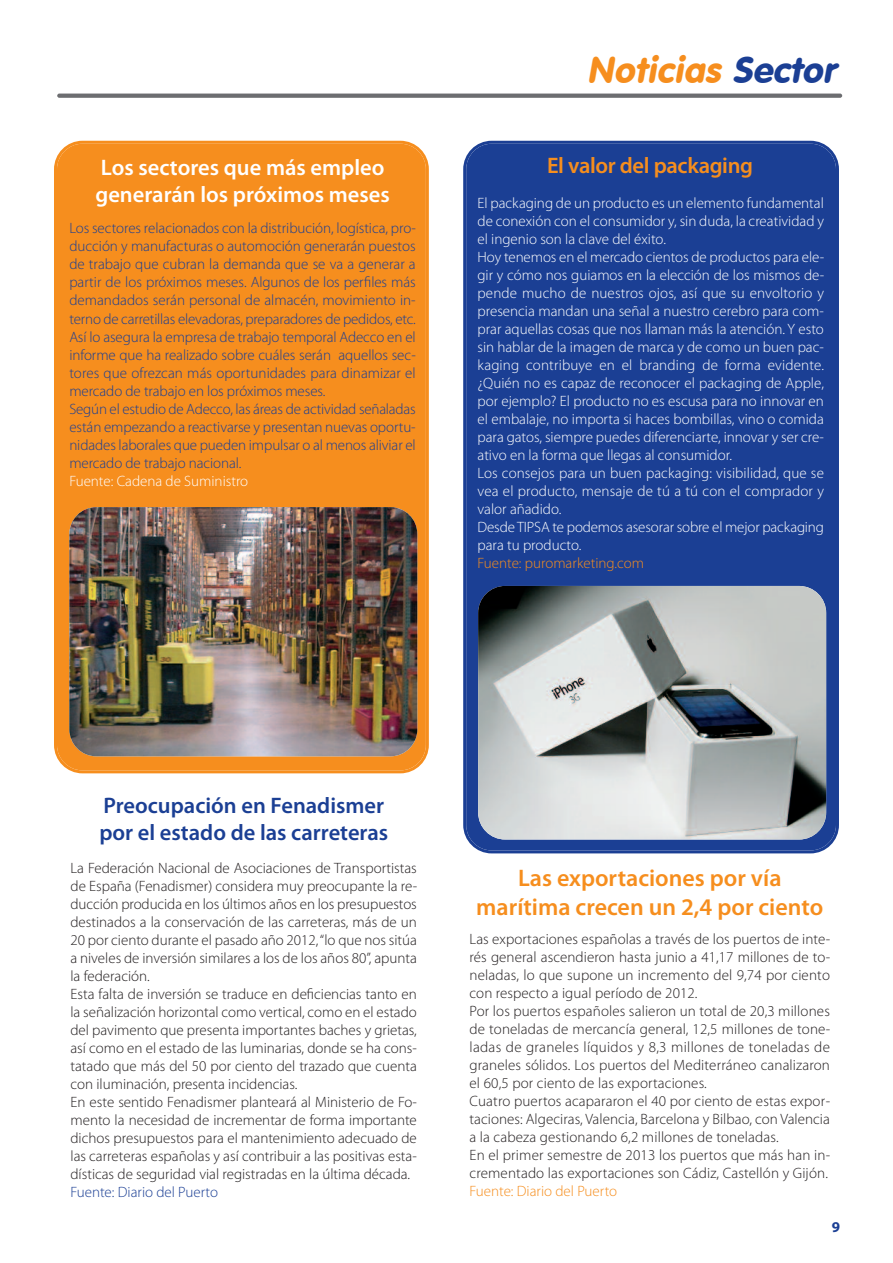
<style>
.page{position:relative;width:893px;height:1263px;background:#fff}
.page>*{position:absolute;margin:0;border:0;box-sizing:border-box;transform-origin:0 0}
.t1{font:italic 36px "VAG Rounded BT";color:#f68e1e}
.t2{font:600 24px/28.8px "Myriad Pro";color:#f68e1e;text-align:center}
.t3{font:600 22.5px/27px "Myriad Pro";color:#1b3f94}
.t4{font:600 22.5px/27px "Myriad Pro";color:#fff}
.t5{font:600 22.5px "Myriad Pro";letter-spacing:-.015em;color:#f68e1e}
.t6{font:300 15px/18px "Myriad Pro";color:#231f20}
.t7{font:300 15px/18px "Myriad Pro";color:#fff}
.t8{font:300 15px/18px "Myriad Pro";letter-spacing:-.005em;color:#1b3f94}
.t9{font:300 15px "Myriad Pro";color:#f68e1e}
.t10{font:700 15px "Myriad Pro";color:#1b3f94}
.s1{color:#1b3f94}
</style>
<div class="page">
<svg style="left:57px;top:94px;width:785px;height:4px;background:#737476"></svg>
<div style="left:463px;top:141px;width:376px;height:712px;background:#1b3f94"></div>
<div style="left:54px;top:141px;width:375px;height:632px;background:#f68e1e"></div>
<img style="left:69px;top:507px;width:348px;height:249px;border-radius:27px">
<img style="left:478px;top:586px;width:348px;height:253px;border-radius:27px">
<h3 class="t4" style="left:95px;top:156px;width:296px">Los sectores que más empleo generarán los próximos meses</h3>
<p class="t8" style="left:69px;top:221px;width:348px">Los sectores relacionados con la distribución, logística, pro&shy;ducción y manufacturas o automoción generarán puestos de trabajo que cubran la demanda que se va a generar a partir de los próximos meses. Algunos de los perfiles más demandados serán personal de almacén, movimiento in&shy;terno de carretillas elevadoras, preparadores de pedidos, etc.<br>Así lo asegura la empresa de trabajo temporal Adecco en el informe que ha realizado sobre cuáles serán aquellos sec&shy;tores que ofrezcan más oportunidades para dinamizar el mercado de trabajo en los próximos meses.<br>Según el estudio de Adecco, las áreas de actividad señaladas están empezando a reactivarse y presentan nuevas oportu&shy;nidades laborales que pueden impulsar o al menos aliviar el mercado de trabajo nacional.</p>
<p class="t7" style="left:69px;top:473px;width:180px">Fuente: Cadena de Suministro</p>
<h1 class="t1" style="left:587px;top:47px;width:257px">Noticias <span class="s1">Sector</span></h1>
<h3 class="t5" style="left:547px;top:157px;width:208px">El valor del packaging</h3>
<p class="t7" style="left:477px;top:195px;width:348px">El packaging de un producto es un elemento fundamental de conexión con el consumidor y, sin duda, la creatividad y el ingenio son la clave del éxito.<br>Hoy tenemos en el mercado cientos de productos para ele&shy;gir y cómo nos guiamos en la elección de los mismos de&shy;pende mucho de nuestros ojos, así que su envoltorio y presencia mandan una señal a nuestro cerebro para com&shy;prar aquellas cosas que nos llaman más la atención. Y esto sin hablar de la imagen de marca y de como un buen pac&shy;kaging contribuye en el branding de forma evidente. ¿Quién no es capaz de reconocer el packaging de Apple, por ejemplo? El producto no es escusa para no innovar en el embalaje, no importa si haces bombillas, vino o comida para gatos, siempre puedes diferenciarte, innovar y ser cre&shy;ativo en la forma que llegas al consumidor.<br>Los consejos para un buen packaging: visibilidad, que se vea el producto, mensaje de tú a tú con el comprador y valor añadido.<br>Desde TIPSA te podemos asesorar sobre el mejor packaging para tu producto.</p>
<p class="t9" style="left:477px;top:558px;width:168px">Fuente: puromarketing.com</p>
<h3 class="t3" style="left:99px;top:793px;width:290px">Preocupación en Fenadismer por el estado de las carreteras</h3>
<p class="t6" style="left:70px;top:860px;width:348px">La Federación Nacional de Asociaciones de Transportistas de España (Fenadismer) considera muy preocupante la re&shy;ducción producida en los últimos años en los presupuestos destinados a la conservación de las carreteras, más de un 20 por ciento durante el pasado año 2012,“lo que nos sitúa a niveles de inversión similares a los de los años 80”, apunta la federación.<br>Esta falta de inversión se traduce en deficiencias tanto en la señalización horizontal como vertical, como en el estado del pavimento que presenta importantes baches y grietas, así como en el estado de las luminarias, donde se ha cons&shy;tatado que más del 50 por ciento del trazado que cuenta con iluminación, presenta incidencias.<br>En este sentido Fenadismer planteará al Ministerio de Fo&shy;mento la necesidad de incrementar de forma importante dichos presupuestos para el mantenimiento adecuado de las carreteras españolas y así contribuir a las positivas esta&shy;dísticas de seguridad vial registradas en la última década.</p>
<p class="t8" style="left:70px;top:1184px;width:149px">Fuente: Diario del Puerto</p>
<h2 class="t2" style="left:476px;top:866px;width:348px">Las exportaciones por vía marítima crecen un 2,4 por ciento</h2>
<p class="t6" style="left:469px;top:931px;width:362px">Las exportaciones españolas a través de los puertos de inte&shy;rés general ascendieron hasta junio a 41,17 millones de to&shy;neladas, lo que supone un incremento del 9,74 por ciento con respecto a igual período de 2012.<br>Por los puertos españoles salieron un total de 20,3 millones de toneladas de mercancía general, 12,5 millones de tone&shy;ladas de graneles líquidos y 8,3 millones de toneladas de graneles sólidos. Los puertos del Mediterráneo canalizaron el 60,5 por ciento de las exportaciones.<br>Cuatro puertos acapararon el 40 por ciento de estas expor&shy;taciones: Algeciras, Valencia, Barcelona y Bilbao, con Valencia a la cabeza gestionando 6,2 millones de toneladas.<br>En el primer semestre de 2013 los puertos que más han in&shy;crementado las exportaciones son Cádiz, Castellón y Gijón.</p>
<p class="t9" style="left:469px;top:1185px;width:149px">Fuente: Diario del Puerto</p>
<p class="t10" style="left:832px;top:1221px;width:10px">9</p>
</div>
